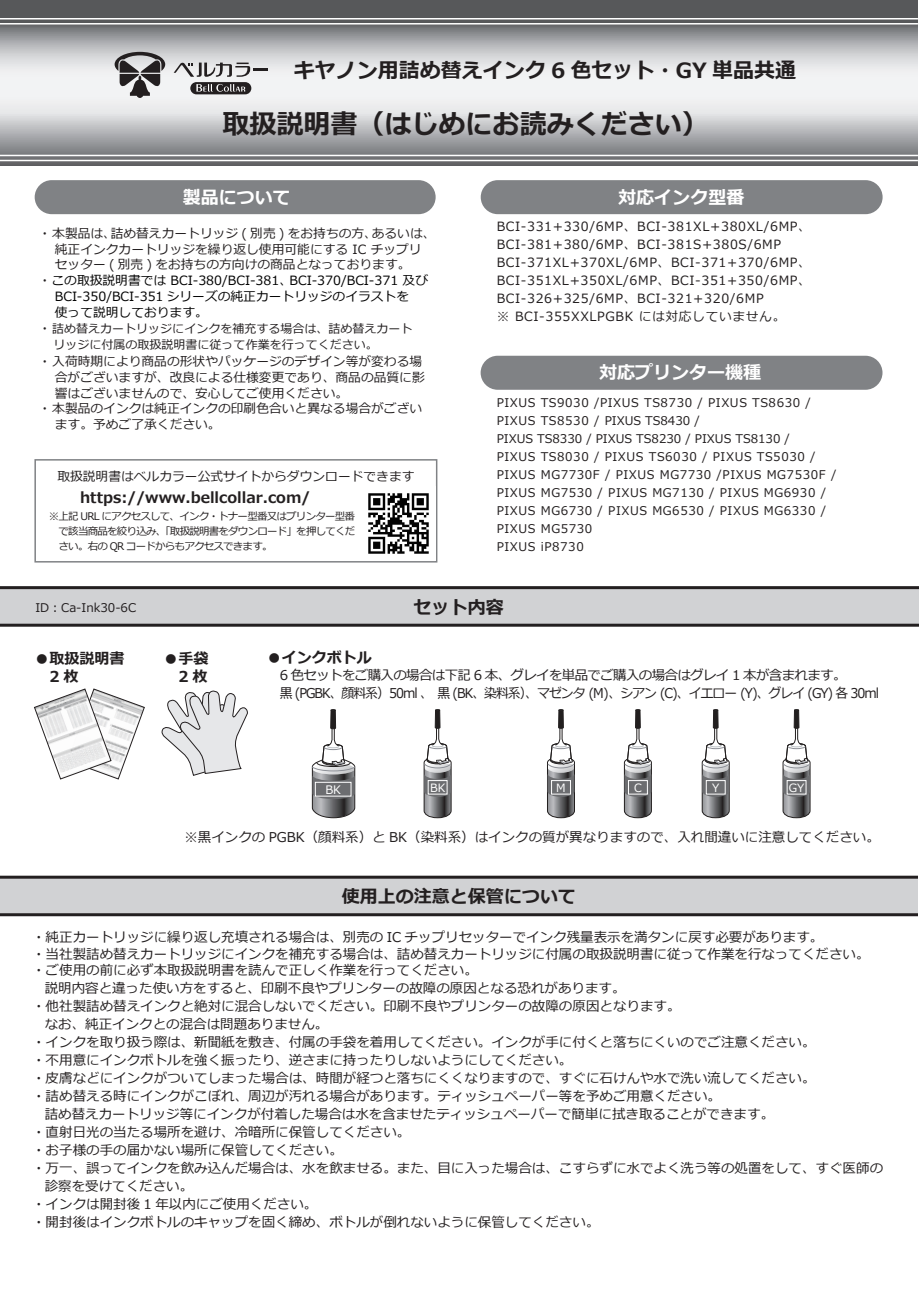
<style>
.page{position:relative;width:919px;height:1289px;background:#fff}
.page>*{position:absolute;margin:0;border:0;box-sizing:border-box;transform-origin:0 0}
.t1{font:700 27px "Meiryo";color:#231f20}
.t2{font:700 21px "Meiryo";color:#231f20}
.t3{font:700 18px "Meiryo";color:#fff}
.t4{font:700 18px "Meiryo";color:#231f20}
.t5{font:700 15px/18px "Meiryo";color:#231f20}
.t6{font:15px "Meiryo";color:#231f20}
.t7{font:13.5px/16.5px "Meiryo";color:#231f20}
.t8{font:13.5px/18px "Meiryo";letter-spacing:-.05em;color:#231f20}
.t9{font:12.75px "Meiryo";color:#231f20}
.t10{font:12.75px/18px "Meiryo";letter-spacing:.05em;color:#231f20}
.t11{font:12.75px "Meiryo";color:#030303}
.t12{font:12px/18px "Meiryo";letter-spacing:.05em;color:#231f20}
.t13{font:12px/16.2px "Meiryo";color:#231f20}
.t14{font:11.7px "Meiryo";color:#fff}
.t15{font:11.4px "Meiryo";color:#fff}
.t16{font:10.5px/15px "Meiryo";letter-spacing:-.075em;color:#231f20;text-align:justify}
.s1{color:#231f20}
.s2{font-size:12.75px}
</style>
<div class="page">
<div style="left:480px;top:180px;width:402px;height:34px;background:#808285;border-radius:17px"></div>
<div style="left:480px;top:356px;width:402px;height:34px;background:#808285;border-radius:17px"></div>
<div style="left:35px;top:180px;width:400px;height:34px;background:#808285;border-radius:17px"></div>
<svg style="left:161px;top:690px;width:87px;height:85px"></svg>
<svg style="left:0;top:0;width:917px;height:166px"></svg>
<hr style="left:0;top:160px;width:917px;height:1px;background:#fff">
<hr style="left:0;top:155px;width:917px;height:1px;background:#fff">
<hr style="left:0;top:23px;width:917px;height:2px;background:#fff">
<hr style="left:0;top:18px;width:917px;height:1px;background:#fff">
<svg style="left:174px;top:62px;width:94px;height:15px"></svg>
<div style="left:190px;top:82px;width:61px;height:12px;background:#231f20;border-radius:6px"></div>
<svg style="left:196px;top:84px;width:49px;height:8px"></svg>
<svg style="left:115px;top:52px;width:50px;height:46px"></svg>
<svg style="left:0;top:586px;width:917px;height:40px;background:#bababc"></svg>
<svg style="left:0;top:875px;width:917px;height:41px;background:#b9b9bb"></svg>
<svg style="left:311px;top:709px;width:45px;height:109px"></svg>
<div style="left:315px;top:782px;width:36px;height:14px;background:#6c6d70;border:1px solid #fff"></div>
<svg style="left:423px;top:709px;width:28px;height:109px"></svg>
<div style="left:428px;top:780px;width:19px;height:14px;background:#6c6d70;border:1px solid #fff"></div>
<svg style="left:547px;top:709px;width:28px;height:109px"></svg>
<div style="left:551px;top:780px;width:19px;height:14px;background:#6c6d70;border:1px solid #fff"></div>
<svg style="left:623px;top:709px;width:29px;height:109px"></svg>
<div style="left:628px;top:780px;width:19px;height:14px;background:#6c6d70;border:1px solid #fff"></div>
<svg style="left:701px;top:709px;width:28px;height:109px"></svg>
<div style="left:705px;top:780px;width:20px;height:14px;background:#6c6d70;border:1px solid #fff"></div>
<svg style="left:782px;top:709px;width:28px;height:109px"></svg>
<div style="left:786px;top:780px;width:20px;height:14px;background:#6c6d70;border:1px solid #fff"></div>
<div style="left:34px;top:459px;width:403px;height:103px;border:2px solid #808285"></div>
<img style="left:361px;top:486px;width:74px;height:74px">
<svg style="left:34px;top:688px;width:111px;height:91px"></svg>
<h2 class="t2" style="left:294px;top:56px;width:503px">キヤノン用詰め替えインク 6 色セット・GY 単品共通</h2>
<h1 class="t1" style="left:222px;top:105px;width:487px">取扱説明書（はじめにお読みください）</h1>
<h3 class="t3" style="left:183px;top:185px;width:109px">製品について</h3>
<p class="t9" style="left:38px;top:224px;width:398px">・ 本製品は、詰め替えカートリッジ ( 別売 ) をお持ちの方、あるいは、</p>
<p class="t9" style="left:55px;top:240px;width:368px">純正インクカートリッジを繰り返し使用可能にする IC チップリ</p>
<p class="t9" style="left:55px;top:256px;width:357px">セッター ( 別売 ) をお持ちの方向けの商品となっております。</p>
<p class="t11" style="left:38px;top:272px;width:391px"><span class="s1">・</span>この取扱説明書では BCI-380/BCI-381、BCI-370/BCI-371 及び</p>
<p class="t11" style="left:55px;top:287px;width:356px">BCI-350/BCI-351 シリーズの純正カートリッジのイラストを</p>
<p class="t11" style="left:55px;top:303px;width:154px">使って説明しております。</p>
<p class="t13" style="left:54px;top:321px;width:360px;text-indent:-15px"><span class="s2">・</span> 詰め替えカートリッジにインクを補充する場合は、詰め替えカートリッジに付属の取扱説明書に従って作業を行ってください。</p>
<p class="t9" style="left:38px;top:352px;width:385px">・ 入荷時期により商品の形状やパッケージのデザイン等が変わる場</p>
<p class="t9" style="left:55px;top:368px;width:371px">合がございますが、改良による仕様変更であり、商品の品質に影</p>
<p class="t9" style="left:55px;top:384px;width:295px">響はございませんので、安心してご使用ください。</p>
<p class="t9" style="left:38px;top:400px;width:385px">・ 本製品のインクは純正インクの印刷色合いと異なる場合がござい</p>
<p class="t9" style="left:55px;top:415px;width:167px">ます。予めご了承ください。</p>
<p class="t9" style="left:57px;top:467px;width:359px">取扱説明書はベルカラー公式サイトからダウンロードできます</p>
<p class="t5" style="left:80px;top:489px;width:232px">https://www.bellcollar.com/</p>
<p class="t16" style="left:49px;top:509px;width:308px">※上記 URL にアクセスして、インク・トナー型番又はプリンター型番　で該当商品を絞り込み、「取扱説明書をダウンロード」を押してくだ　さい。右の QR コードからもアクセスできます。</p>
<h3 class="t3" style="left:618px;top:184px;width:127px">対応インク型番</h3>
<p class="t10" style="left:496px;top:218px;width:316px">BCI-331+330/6MP、BCI-381XL+380XL/6MP、BCI-381+380/6MP、BCI-381S+380S/6MP BCI-371XL+370XL/6MP、BCI-371+370/6MP、BCI-351XL+350XL/6MP、BCI-351+350/6MP、BCI-326+325/6MP、BCI-321+320/6MP<br>※ BCI-355XXLPGBK には対応していません。</p>
<h3 class="t3" style="left:599px;top:360px;width:163px">対応プリンター機種</h3>
<p class="t12" style="left:496px;top:394px;width:341px">PIXUS TS9030 /PIXUS TS8730 / PIXUS TS8630 / PIXUS TS8530 / PIXUS TS8430 /<br>PIXUS TS8330 / PIXUS TS8230 / PIXUS TS8130 /<br>PIXUS TS8030 / PIXUS TS6030 / PIXUS TS5030 / PIXUS MG7730F / PIXUS MG7730 /PIXUS MG7530F / PIXUS MG7530 / PIXUS MG7130 / PIXUS MG6930 / PIXUS MG6730 / PIXUS MG6530 / PIXUS MG6330 / PIXUS MG5730<br>PIXUS iP8730</p>
<p class="t6" style="left:543px;top:405px;width:211px">取扱説明動画もご覧ください。</p>
<p class="t7" style="left:518px;top:428px;width:254px">http://XXXXXXXXXXXXXXXXXXXXXXX</p>
<p class="t13" style="left:35px;top:600px;width:102px">ID︓Ca-Ink30-6C</p>
<p class="t5" style="left:34px;top:650px;width:91px">●取扱説明書　2 枚</p>
<p class="t5" style="left:163px;top:650px;width:47px">●手袋　2 枚</p>
<h3 class="t4" style="left:414px;top:594px;width:91px">セット内容</h3>
<p class="t5" style="left:267px;top:649px;width:106px">●インクボトル</p>
<p class="t8" style="left:280px;top:666px;width:601px;text-indent:-13px">　6 色セットをご購入の場合は下記 6 本、グレイを単品でご購入の場合はグレイ 1 本が含まれます。<br>黒 (PGBK、顔料系）50ml 、　黒 (BK、染料系）、マゼンタ (M)、シアン (C)、イエロー (Y)、グレイ (GY) 各 30ml</p>
<p class="t15" style="left:788px;top:779px;width:17px">GY</p>
<p class="t15" style="left:430px;top:779px;width:17px">BK</p>
<p class="t15" style="left:556px;top:779px;width:11px">M</p>
<p class="t15" style="left:634px;top:779px;width:9px">C</p>
<p class="t15" style="left:712px;top:779px;width:9px">Y</p>
<p class="t7" style="left:184px;top:829px;width:697px">※黒インクの PGBK（顔料系）と BK（染料系）はインクの質が異なりますので、入れ間違いに注意してください。</p>
<p class="t14" style="left:325px;top:781px;width:17px">BK</p>
<h3 class="t4" style="left:342px;top:883px;width:236px">使用上の注意と保管について</h3>
<p class="t7" style="left:32px;top:929px;width:839px">・純正カートリッジに繰り返し充填される場合は、別売の IC チップリセッターでインク残量表示を満タンに戻す必要があります。<br>・当社製詰め替えカートリッジにインクを補充する場合は、詰め替えカートリッジに付属の取扱説明書に従って作業を行なってください。・ご使用の前に必ず本取扱説明書を読んで正しく作業を行ってください。</p>
<p class="t7" style="left:45px;top:980px;width:582px">説明内容と違った使い方をすると、印刷不良やプリンターの故障の原因となる恐れがあります。</p>
<p class="t7" style="left:32px;top:998px;width:649px">・他社製詰め替えインクと絶対に混合しないでください。印刷不良やプリンターの故障の原因となります。</p>
<p class="t7" style="left:45px;top:1016px;width:285px">なお、純正インクとの混合は問題ありません。</p>
<p class="t7" style="left:32px;top:1034px;width:785px">・インクを取り扱う際は、新聞紙を敷き、付属の手袋を着用してください。インクが手に付くと落ちにくいのでご注意ください。</p>
<p class="t7" style="left:32px;top:1052px;width:541px">・不用意にインクボトルを強く振ったり、逆さまに持ったりしないようにしてください。</p>
<p class="t7" style="left:32px;top:1070px;width:785px">・皮膚などにインクがついてしまった場合は、時間が経つと落ちにくくなりますので、すぐに石けんや水で洗い流してください。</p>
<p class="t7" style="left:32px;top:1088px;width:690px">・詰め替える時にインクがこぼれ、周辺が汚れる場合があります。ティッシュペーパー等を予めご用意ください。</p>
<p class="t7" style="left:45px;top:1106px;width:730px">詰め替えカートリッジ等にインクが付着した場合は水を含ませたティッシュペーパーで簡単に拭き取ることができます。</p>
<p class="t7" style="left:32px;top:1124px;width:379px">・直射日光の当たる場所を避け、冷暗所に保管してください。</p>
<p class="t7" style="left:32px;top:1142px;width:312px">・お子様の手の届かない場所に保管してください。</p>
<p class="t7" style="left:32px;top:1160px;width:852px">・万一、誤ってインクを飲み込んだ場合は、水を飲ませる。また、目に入った場合は、こすらずに水でよく洗う等の処置をして、すぐ医師の</p>
<p class="t7" style="left:45px;top:1178px;width:150px">診察を受けてください。</p>
<p class="t7" style="left:32px;top:1196px;width:287px">・インクは開封後 1 年以内にご使用ください。</p>
<p class="t7" style="left:32px;top:1214px;width:568px">・開封後はインクボトルのキャップを固く締め、ボトルが倒れないように保管してください。</p>
</div>
